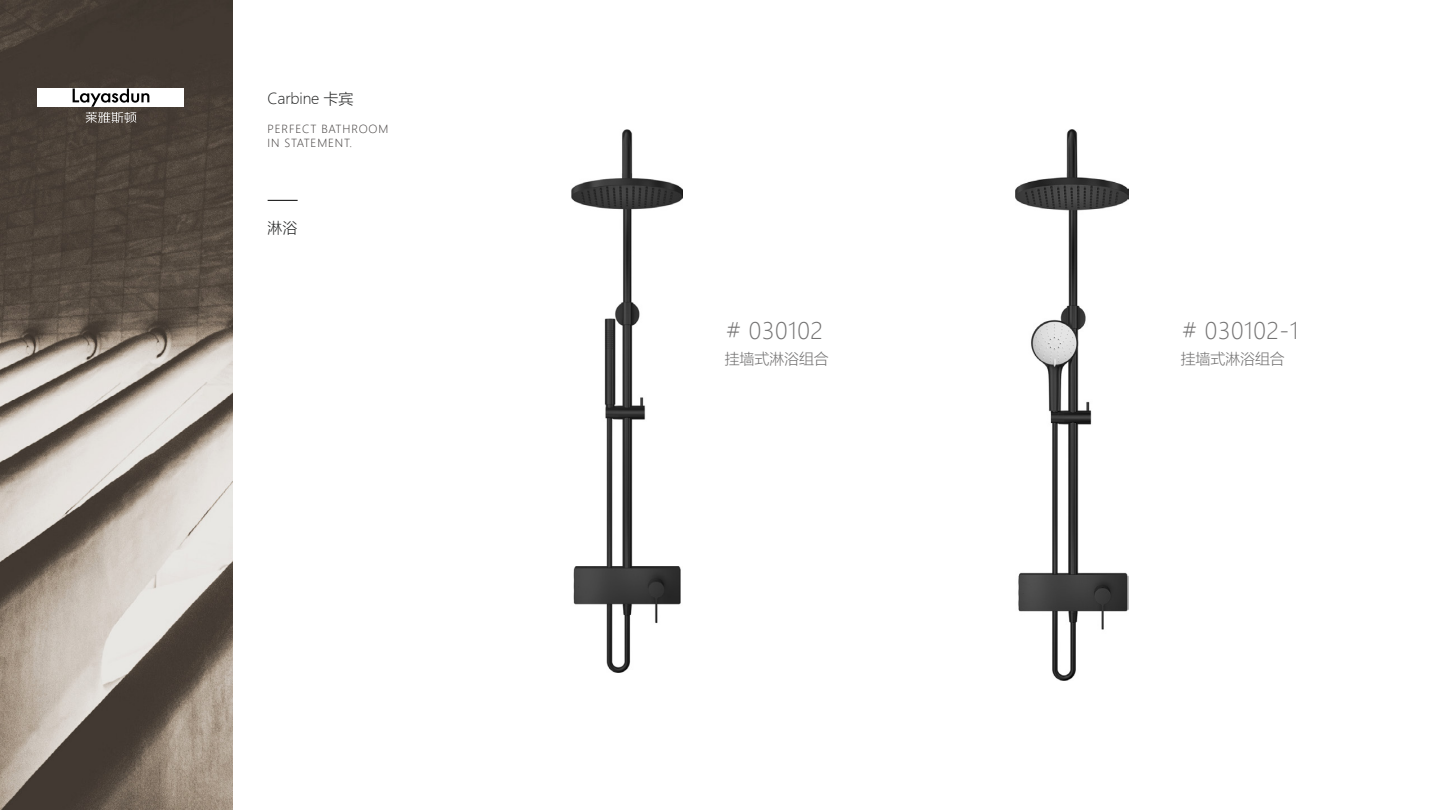
<style>
.page{position:relative;width:1440px;height:810px;background:#fff}
.page>*{position:absolute;margin:0;border:0;box-sizing:border-box;transform-origin:0 0}
.t1{font:300 22.5px "Microsoft Ya Hei";letter-spacing:.025em;color:#727171}
.t2{font:300 15px "Microsoft Ya Hei";letter-spacing:-.01em;color:#727171}
.t3{font:300 15px "Microsoft Ya Hei";letter-spacing:-.01em;color:#202121}
.t4{font:300 11.02px/14.2px "Microsoft Ya Hei";letter-spacing:.075em;color:#3e3a39}
</style>
<div class="page">
<img style="left:0;top:0;width:232px;height:810px">
<div style="left:38px;top:88px;width:146px;height:19px;background:#fff"></div>
<svg style="left:73px;top:88px;width:76px;height:35px"></svg>
<hr style="left:268px;top:200px;width:30px;height:1px;background:#000">
<img style="left:571px;top:129px;width:111px;height:543px">
<img style="left:1016px;top:129px;width:112px;height:552px">
<h2 class="t3" style="left:268px;top:88px;width:87px">Carbine 卡宾</h2>
<p class="t4" style="left:268px;top:121px;width:122px">PERFECT BATHROOM<br>IN STATEMENT.</p>
<h2 class="t3" style="left:268px;top:218px;width:31px">淋浴</h2>
<h1 class="t1" style="left:726px;top:316px;width:98px"># 030102</h1>
<h1 class="t1" style="left:1182px;top:316px;width:117px"># 030102-1</h1>
<h2 class="t2" style="left:725px;top:349px;width:106px">挂墙式淋浴组合</h2>
<h2 class="t2" style="left:1181px;top:349px;width:106px">挂墙式淋浴组合</h2>
</div>
